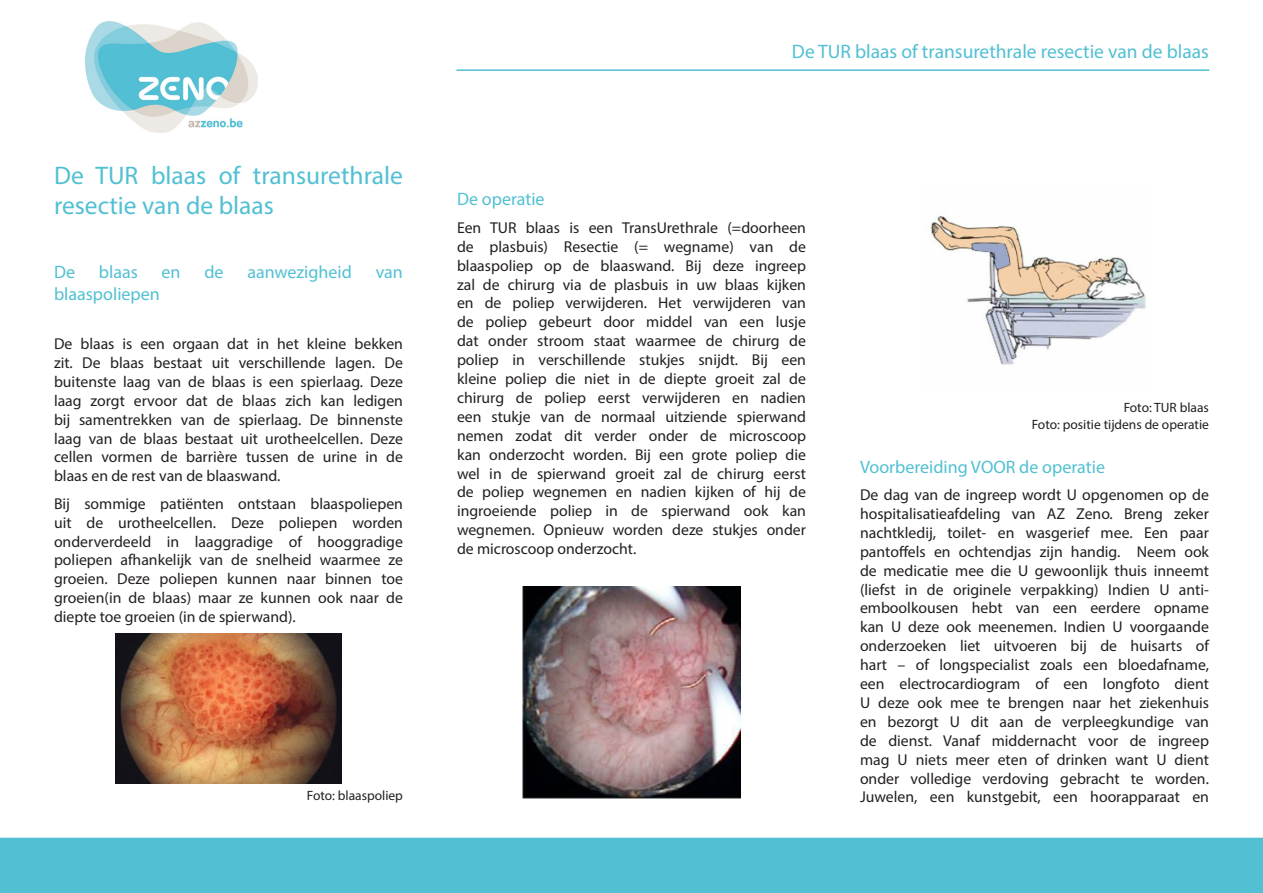
<style>
.page{position:relative;width:1263px;height:893px;background:#fff}
.page>*{position:absolute;margin:0;border:0;box-sizing:border-box;transform-origin:0 0}
.Titel_van_artikel{font:25.5px/30.6px "Myriad Pro";color:#51c0d3}
.Paginatitel{font:19.5px "Myriad Pro";color:#51c0d3}
.Tussentitel{font:18px "Myriad Pro";color:#51c0d3}
.Normale_Tekst{font:15.75px/18.9px "Myriad Pro";color:#231f20;text-align:justify}
.Bijschrift_foto{font:13.5px "Myriad Pro";color:#231f20}
</style>
<div class="page">
<div style="left:0;top:838px;width:1263px;height:55px;background:#51c0d3"></div>
<hr style="left:457px;top:69px;width:752px;height:2px;background:#51c0d3">
<img style="left:85px;top:21px;width:173px;height:112px">
<img style="left:116px;top:633px;width:225px;height:150px">
<img style="left:522px;top:587px;width:218px;height:211px">
<img style="left:930px;top:216px;width:216px;height:149px">
<p class="Titel_van_artikel" style="left:54px;top:159px;width:350px">De TUR blaas of transurethrale resectie van de blaas</p>
<p class="Tussentitel" style="left:54px;top:261px;width:23px">De</p>
<p class="Tussentitel" style="left:99px;top:261px;width:40px">blaas</p>
<p class="Tussentitel" style="left:162px;top:261px;width:21px">en</p>
<p class="Tussentitel" style="left:204px;top:261px;width:21px">de</p>
<p class="Tussentitel" style="left:247px;top:261px;width:106px">aanwezigheid</p>
<p class="Tussentitel" style="left:376px;top:261px;width:29px">van</p>
<p class="Tussentitel" style="left:54px;top:283px;width:107px">blaaspoliepen</p>
<p class="Normale_Tekst" style="left:54px;top:334px;width:350px">De blaas is een orgaan dat in het kleine bekken zit. De blaas bestaat uit verschillende lagen. De buitenste laag van de blaas is een spierlaag. Deze laag zorgt ervoor dat de blaas zich kan ledigen bij samentrekken van de spierlaag. De binnenste laag van de blaas bestaat uit urotheelcellen. Deze cellen vormen de barrière tussen de urine in de blaas en de rest van de blaaswand.</p>
<p class="Normale_Tekst" style="left:54px;top:494px;width:350px">Bij sommige patiënten ontstaan blaaspoliepen uit de urotheelcellen. Deze poliepen worden onderverdeeld in laaggradige of hooggradige poliepen afhankelijk van de snelheid waarmee ze groeien. Deze poliepen kunnen naar binnen toe groeien(in de blaas) maar ze kunnen ook naar de diepte toe groeien (in de spierwand).</p>
<p class="Bijschrift_foto" style="left:307px;top:787px;width:98px">Foto: blaaspoliep</p>
<p class="Paginatitel" style="left:792px;top:40px;width:418px">De TUR blaas of transurethrale resectie van de blaas</p>
<p class="Tussentitel" style="left:457px;top:188px;width:89px">De operatie</p>
<p class="Normale_Tekst" style="left:457px;top:218px;width:351px">Een TUR blaas is een TransUrethrale (=doorheen de plasbuis) Resectie (= wegname) van de blaaspoliep op de blaaswand. Bij deze ingreep zal de chirurg via de plasbuis in uw blaas kijken en de poliep verwijderen. Het verwijderen van de poliep gebeurt door middel van een lusje dat onder stroom staat waarmee de chirurg de poliep in verschillende stukjes snijdt. Bij een kleine poliep die niet in de diepte groeit zal de chirurg de poliep eerst verwijderen en nadien een stukje van de normaal uitziende spierwand nemen zodat dit verder onder de microscoop kan onderzocht worden. Bij een grote poliep die wel in de spierwand groeit zal de chirurg eerst de poliep wegnemen en nadien kijken of hij de ingroeiende poliep in de spierwand ook kan wegnemen. Opnieuw worden deze stukjes onder de microscoop onderzocht.</p>
<p class="Bijschrift_foto" style="left:1124px;top:399px;width:87px">Foto: TUR blaas</p>
<p class="Bijschrift_foto" style="left:1032px;top:416px;width:179px">Foto: positie tijdens de operatie</p>
<p class="Tussentitel" style="left:860px;top:455px;width:247px">Voorbereiding VOOR de operatie</p>
<p class="Normale_Tekst" style="left:860px;top:485px;width:350px">De dag van de ingreep wordt U opgenomen op de hospitalisatieafdeling van AZ Zeno. Breng zeker nachtkledij, toilet- en wasgerief mee. Een paar pantoffels en ochtendjas zijn handig. Neem ook de medicatie mee die U gewoonlijk thuis inneemt (liefst in de originele verpakking) Indien U anti&shy;emboolkousen hebt van een eerdere opname kan U deze ook meenemen. Indien U voorgaande onderzoeken liet uitvoeren bij de huisarts of hart – of longspecialist zoals een bloedafname, een electrocardiogram of een longfoto dient U deze ook mee te brengen naar het ziekenhuis en bezorgt U dit aan de verpleegkundige van de dienst. Vanaf middernacht voor de ingreep mag U niets meer eten of drinken want U dient onder volledige verdoving gebracht te worden.<br>Juwelen, een kunstgebit, een hoorapparaat en</p>
</div>
